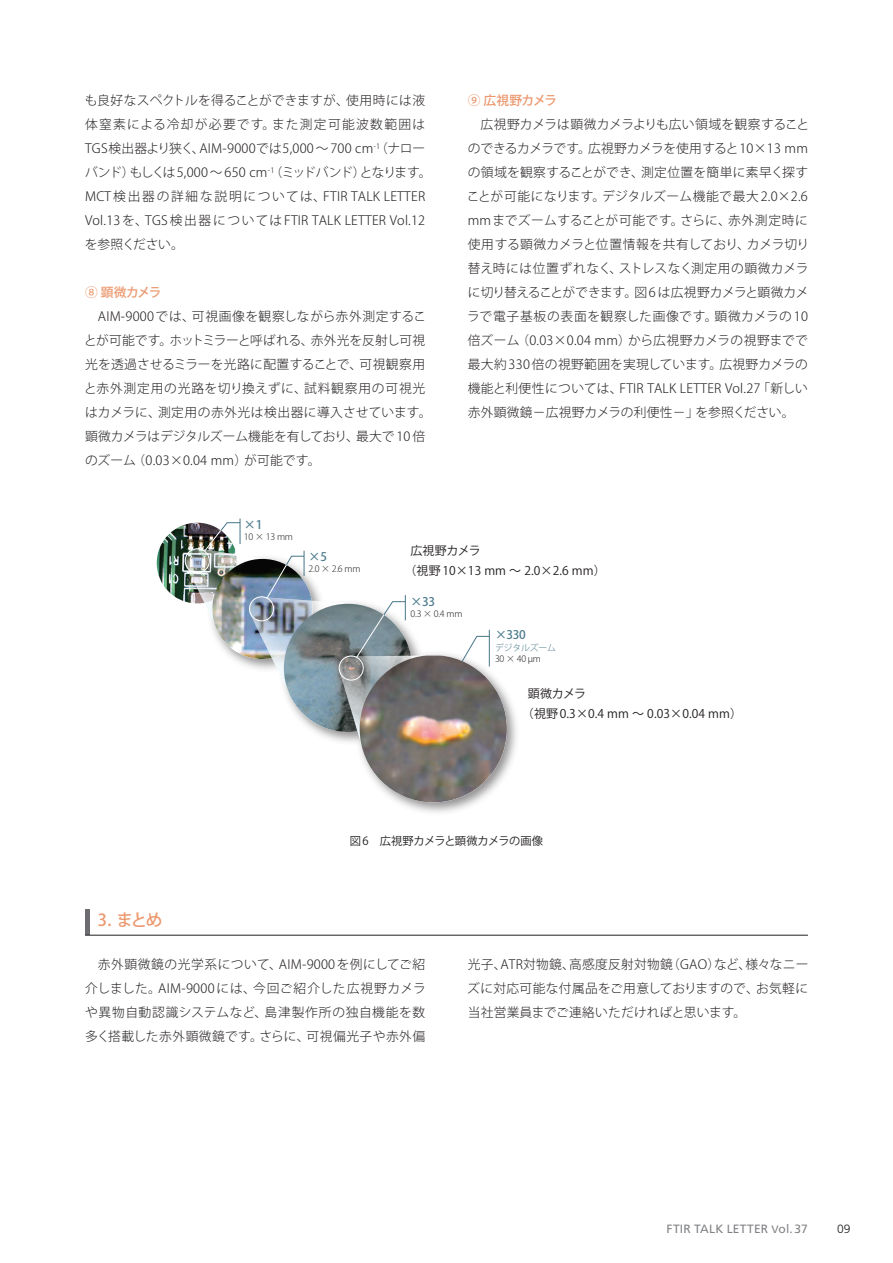
<style>
.page{position:relative;width:893px;height:1263px;background:#fff}
.page>*{position:absolute;margin:0;border:0;box-sizing:border-box;transform-origin:0 0}
.t1{font:500 16.5px "Koz Go Pr 6 N";color:#ec986f}
.t2{font:300 12.75px/24px "Koz Go Pr 6 N";letter-spacing:.02em;color:#231f20;text-align:justify}
.t3{font:500 12.75px "Koz Go Pro";letter-spacing:-.04em;color:#ec986f}
.t4{font:12px/19.5px "Koz Go Pro";letter-spacing:.01em;color:#231f20}
.t5{font:12px "Frutiger LT Std";letter-spacing:.02em;color:#808285}
.t6{font:300 12px "Frutiger LT Std";color:#231f20}
.t7{font:500 11.85px "Koz Go Pro";color:#4f7d8f}
.t8{font:11.25px "Koz Go Pro";letter-spacing:-.03em;color:#231f20}
.t9{font:300 8.85px "Koz Go Pro";letter-spacing:-.025em;color:#312f30}
.t10{font:300 8.85px "Koz Go Pro";letter-spacing:-.025em;color:#4f7d8f}
.s1{font-size:10.8px}
</style>
<div class="page">
<img style="left:399px;top:696px;width:118px;height:117px">
<img style="left:157px;top:523px;width:80px;height:80px;border-radius:40px">
<img style="left:185px;top:518px;width:322px;height:284px">
<hr style="left:489px;top:630px;width:1px;height:36px;background:#467689">
<hr style="left:85px;top:910px;width:4px;height:25px;background:#6c6d70">
<hr style="left:85px;top:935px;width:723px;height:1px;background:#231f20">
<p class="t2" style="left:85px;top:88px;width:348px;text-align:left">も良好なスペクトルを得ることができますが、使用時には液体窒素による冷却が必要です。また測定可能波数範囲はTGS検出器より狭く、AIM-9000では5,000 ～ 700 cm<sup>-1</sup>（ナローバンド）もしくは5,000 ～ 650 cm<sup>-1</sup>（ミッドバンド）となります。MCT 検出器の詳細な説明については、FTIR TALK LETTER Vol.13 を、TGS 検出器については FTIR TALK LETTER Vol.12を参照ください。</p>
<p class="t3" style="left:85px;top:284px;width:78px">⑧ 顕微カメラ</p>
<p class="t2" style="left:84px;top:304px;width:349px;text-align:left;text-indent:14px">AIM-9000では、可視画像を観察しながら赤外測定することが可能です。ホットミラーと呼ばれる、赤外光を反射し可視光を透過させるミラーを光路に配置することで、可視観察用と赤外測定用の光路を切り換えずに、試料観察用の可視光はカメラに、測定用の赤外光は検出器に導入させています。顕微カメラはデジタルズーム機能を有しており、最大で 10 倍のズーム（0.03×0.04 mm）が可能です。</p>
<p class="t7" style="left:244px;top:517px;width:20px">×1</p>
<p class="t9" style="left:244px;top:531px;width:51px">10 × 13 mm</p>
<p class="t3" style="left:468px;top:92px;width:91px">⑨ 広視野カメラ</p>
<p class="t2" style="left:467px;top:112px;width:344px;text-indent:14px">広視野カメラは顕微カメラよりも広い領域を観察することのできるカメラです。広視野カメラを使用すると10×13 mmの領域を観察することができ、測定位置を簡単に素早く探すことが可能になります。デジタルズーム機能で最大 2.0×2.6 mmまでズームすることが可能です。さらに、赤外測定時に使用する顕微カメラと位置情報を共有しており、カメラ切り替え時には位置ずれなく、ストレスなく測定用の顕微カメラに切り替えることができます。図 6 は広視野カメラと顕微カメラで電子基板の表面を観察した画像です。顕微カメラの10倍ズーム（0.03×0.04 mm）から広視野カメラの視野までで最大約 330 倍の視野範囲を実現しています。広視野カメラの機能と利便性については、FTIR TALK LETTER Vol.27「新しい赤外顕微鏡－広視野カメラの利便性－」を参照ください。</p>
<p class="t7" style="left:308px;top:549px;width:20px">×5</p>
<p class="t9" style="left:308px;top:563px;width:53px">2.0 × 2.6 mm</p>
<p class="t4" style="left:404px;top:541px;width:203px;text-indent:6px">広視野カメラ<br>（視野 10×13 mm ～ 2.0×2.6 mm）</p>
<p class="t7" style="left:410px;top:594px;width:26px">×33</p>
<p class="t9" style="left:410px;top:607px;width:53px">0.3 × 0.4 mm</p>
<p class="t7" style="left:495px;top:627px;width:32px">×330</p>
<p class="t10" style="left:495px;top:642px;width:62px">デジタルズーム</p>
<p class="t9" style="left:495px;top:653px;width:47px">30 × 40 µm</p>
<p class="t4" style="left:522px;top:684px;width:222px;text-indent:6px">顕微カメラ<br>（視野 0.3×0.4 mm ～ 0.03×0.04 mm）</p>
<p class="t1" style="left:98px;top:910px;width:66px">3. まとめ</p>
<p class="t8" style="left:350px;top:833px;width:195px">図 6 広視野カメラと顕微カメラの画像</p>
<p class="t2" style="left:85px;top:952px;width:342px;text-indent:13px">赤外顕微鏡の光学系について、AIM-9000を例にしてご紹介しました。AIM-9000 には、今回ご紹介した広視野カメラや異物自動認識システムなど、島津製作所の独自機能を数多く搭載した赤外顕微鏡です。さらに、可視偏光子や赤外偏</p>
<p class="t2" style="left:467px;top:952px;width:343px">光子、ATR対物鏡、高感度反射対物鏡（GAO）など、様々なニーズに対応可能な付属品をご用意しておりますので、お気軽に当社営業員までご連絡いただければと思います。</p>
<p class="t5" style="left:666px;top:1222px;width:143px">FTIR TALK LETTER <span class="s1">V</span>ol. 37</p>
<p class="t6" style="left:837px;top:1222px;width:15px">09</p>
</div>
